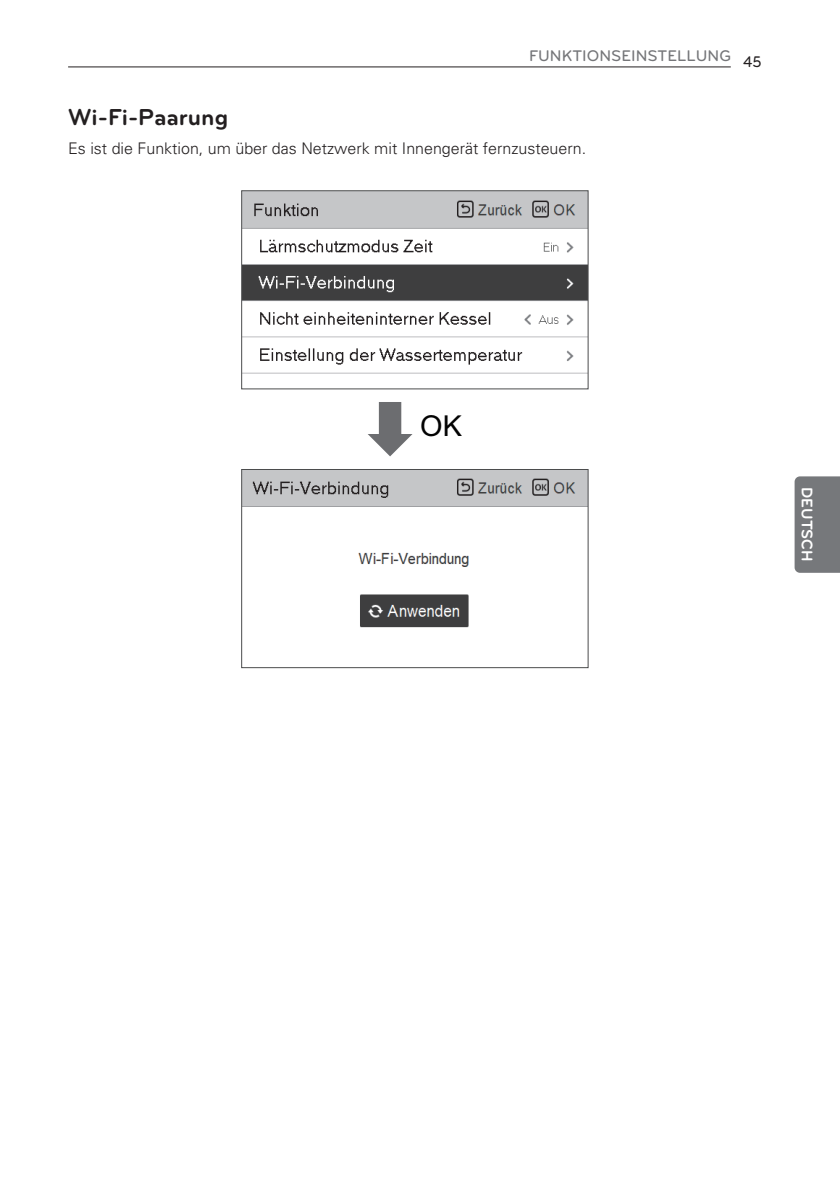
<style>
.page{position:relative;width:840px;height:1191px;background:#fff}
.page>*{position:absolute;margin:0;border:0;box-sizing:border-box;transform-origin:0 0}
.t1{font:28.8px "Arial";color:#030303}
.t2{font:700 24px "Bryant LG";color:#231f20}
.t3{font:300 16px "Univers";color:#231f20}
.t4{font:500 16px "Bryant LG";color:#757679}
.t5{font:700 16px "Bryant LG";color:#fff}
.t6{font:500 16px "Bryant LG";color:#231f20;scale:.9 1}
</style>
<div class="page">
<hr style="left:68px;top:67px;width:662px;height:1px;background:#231f20">
<div style="left:794px;top:476px;width:45px;height:97px;background:#76787b"></div>
<img style="left:243px;top:192px;width:343px;height:182px">
<div style="left:241px;top:190px;width:347px;height:199px;border:1px solid #4b4c4d"></div>
<svg style="left:368px;top:402px;width:44px;height:54px"></svg>
<img style="left:243px;top:471px;width:343px;height:157px">
<div style="left:241px;top:469px;width:347px;height:199px;border:1px solid #4b4c4d"></div>
<p class="t4" style="left:528px;top:47px;width:203px">FUNKTIONSEINSTELLUNG</p>
<p class="t6" style="left:742px;top:52px;width:22px">45</p>
<h2 class="t2" style="left:68px;top:108px;width:162px">Wi-Fi-Paarung</h2>
<p class="t3" style="left:68px;top:142px;width:519px">Es ist die Funktion, um über das Netzwerk mit Innengerät fernzusteuern.</p>
<h1 class="t1" style="left:420px;top:415px;width:43px">OK</h1>
<p class="t5" style="left:812px;top:487px;width:76px;rotate:90deg">DEUTSCH</p>
</div>
